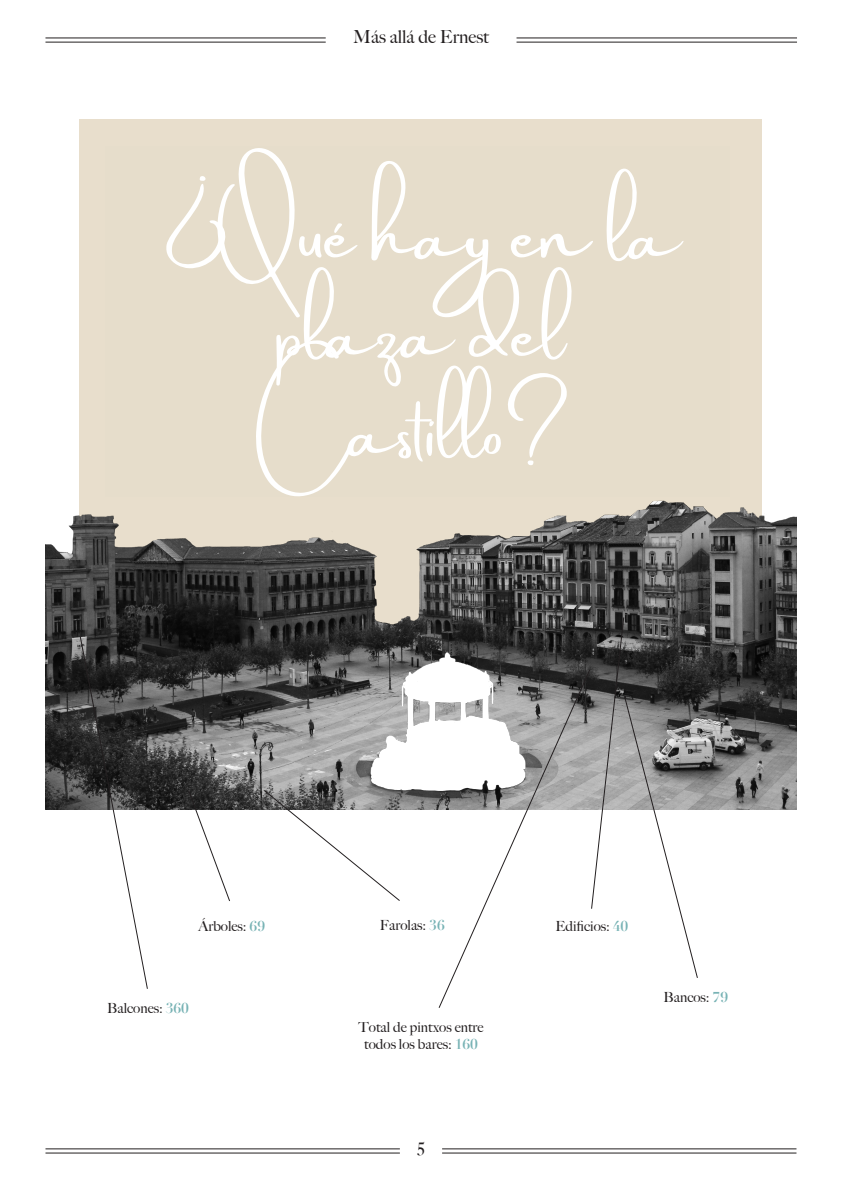
<style>
.page{position:relative;width:842px;height:1191px;background:#fff}
.page>*{position:absolute;margin:0;border:0;box-sizing:border-box;transform-origin:0 0}
.t1{font:70.6px/98.5px "Amsterdam Two";color:#fff;text-align:center}
.t2{font:500 18px "Big Caslon";color:#231f20}
.t3{font:500 14px/16.8px "Big Caslon";color:#231f20;text-align:center}
.s1{font-family:"Didot";font-weight:700;color:#78b3b5}
</style>
<div class="page">
<div style="left:80px;top:120px;width:682px;height:506px;background:#e8decc"></div>
<img style="left:46px;top:484px;width:750px;height:325px">
<div style="left:105px;top:147px;width:624px;height:350px;background:#e6ddcb"></div>
<hr style="left:442px;top:1148px;width:354px;height:1px;background:#231f20">
<hr style="left:442px;top:1152px;width:354px;height:1px;background:#231f20">
<hr style="left:45px;top:1148px;width:355px;height:1px;background:#231f20">
<hr style="left:45px;top:1152px;width:355px;height:1px;background:#231f20">
<hr style="left:45px;top:38px;width:281px;height:1px;background:#231f20">
<hr style="left:45px;top:42px;width:281px;height:1px;background:#231f20">
<hr style="left:516px;top:38px;width:281px;height:1px;background:#231f20">
<hr style="left:516px;top:42px;width:281px;height:1px;background:#231f20">
<svg style="left:263px;top:789px;width:138px;height:112px"></svg>
<svg style="left:438px;top:668px;width:152px;height:340px"></svg>
<svg style="left:115px;top:635px;width:34px;height:354px"></svg>
<svg style="left:590px;top:616px;width:109px;height:362px"></svg>
<svg style="left:187px;top:789px;width:44px;height:113px"></svg>
<img style="left:45px;top:550px;width:85px;height:272px">
<p class="t2" style="left:353px;top:21px;width:137px">Más allá de Ernest</p>
<p class="t1" style="left:162px;top:188px;width:519px">¿Qué hay en la plaza del<br>Castillo?</p>
<p class="t3" style="left:199px;top:917px;width:68px">Árboles: <span class="s1">69</span></p>
<p class="t3" style="left:107px;top:999px;width:84px">Balcones: <span class="s1">360</span></p>
<p class="t3" style="left:380px;top:916px;width:66px">Farolas: <span class="s1">36</span></p>
<p class="t3" style="left:359px;top:1018px;width:127px">Total de pintxos entre todos los bares: <span class="s1">160</span></p>
<p class="t2" style="left:418px;top:1130px;width:9px">5</p>
<p class="t3" style="left:556px;top:917px;width:74px">Edificios: <span class="s1">40</span></p>
<p class="t3" style="left:663px;top:988px;width:66px">Bancos: <span class="s1">79</span></p>
</div>
